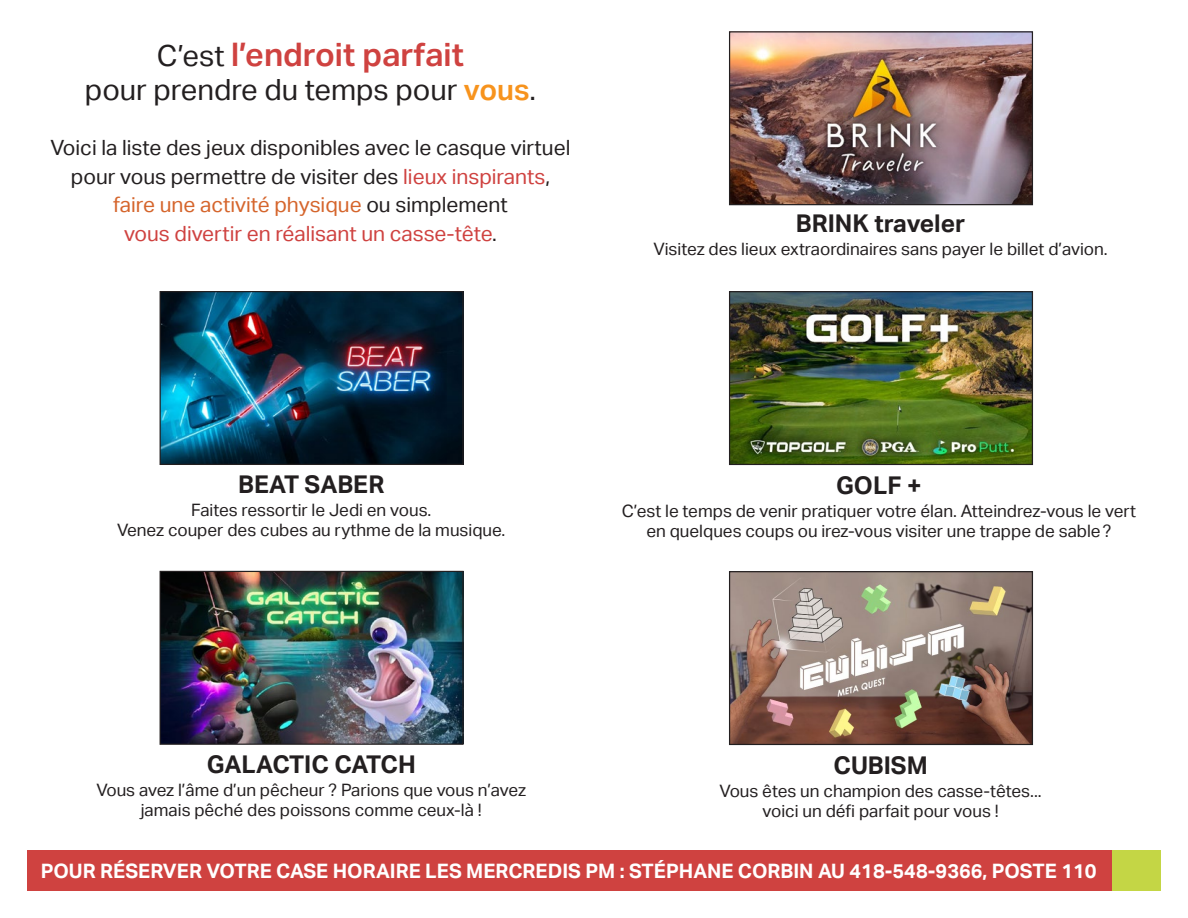
<style>
.page{position:relative;width:1188px;height:918px;background:#fff}
.page>*{position:absolute;margin:0;border:0;box-sizing:border-box;transform-origin:0 0}
.t1{font:600 32.4px "Aktiv Grotesk";color:#cf4240}
.t2{font:29.25px "Aktiv Grotesk";color:#231f20}
.t3{font:700 24.45px "Aktiv Grotesk";color:#231f20}
.t4{font:21px/28.5px "Aktiv Grotesk";color:#231f20;text-align:center}
.t5{font:21px/28.5px "Aktiv Grotesk";color:#cf4240;text-align:center}
.t6{font:700 19.8px "Aktiv Grotesk";color:#fff}
.t7{font:17.1px/20.2px "Aktiv Grotesk";color:#231f20;text-align:center}
.s1{font-weight:400;font-size:29.25px;color:#231f20}
.s2{font-weight:600;color:#f7931d}
.s3{color:#cf4240}
.s4{color:#d5652c}
.s5{color:#231f20}
</style>
<div class="page">
<img style="left:162px;top:293px;width:300px;height:170px">
<div style="left:160px;top:291px;width:304px;height:174px;border:1px solid #231f20"></div>
<img style="left:162px;top:573px;width:300px;height:170px">
<div style="left:160px;top:571px;width:304px;height:174px;border:1px solid #231f20"></div>
<img style="left:731px;top:33px;width:300px;height:170px">
<div style="left:729px;top:31px;width:304px;height:174px;border:1px solid #231f20"></div>
<img style="left:731px;top:293px;width:300px;height:170px">
<div style="left:729px;top:291px;width:304px;height:174px;border:1px solid #231f20"></div>
<img style="left:731px;top:573px;width:300px;height:170px">
<div style="left:729px;top:571px;width:304px;height:174px;border:1px solid #231f20"></div>
<div style="left:27px;top:850px;width:1134px;height:41px;background:#cf4240"></div>
<div style="left:1112px;top:850px;width:49px;height:41px;background:#c4d645"></div>
<p class="t1" style="left:157px;top:36px;width:309px"><span class="s1">C’est</span> l’endroit parfait</p>
<p class="t2" style="left:85px;top:73px;width:453px">pour prendre du temps pour <span class="s2">vous</span>.</p>
<p class="t4" style="left:51px;top:134px;width:521px">Voici la liste des jeux disponibles avec le casque virtuel pour vous permettre de visiter des <span class="s3">lieux inspirants</span>,</p>
<p class="t5" style="left:113px;top:191px;width:396px"><span class="s4">faire une activité physique</span> <span class="s5">ou simplement </span>vous divertir en réalisant un casse-tête<span class="s5">.</span></p>
<p class="t3" style="left:796px;top:209px;width:171px">BRINK traveler</p>
<p class="t7" style="left:654px;top:239px;width:456px">Visitez des lieux extraordinaires sans payer le billet d’avion.</p>
<p class="t3" style="left:238px;top:470px;width:148px">BEAT SABER</p>
<p class="t7" style="left:191px;top:500px;width:242px">Faites ressortir le Jedi en vous.</p>
<p class="t7" style="left:117px;top:520px;width:390px">Venez couper des cubes au rythme de la musique.</p>
<p class="t3" style="left:836px;top:471px;width:87px">GOLF +</p>
<p class="t7" style="left:622px;top:501px;width:516px">C’est le temps de venir pratiquer votre élan. Atteindrez-vous le vert</p>
<p class="t7" style="left:646px;top:521px;width:467px">en quelques coups ou irez-vous visiter une trappe de sable ?</p>
<p class="t3" style="left:207px;top:750px;width:211px">GALACTIC CATCH</p>
<p class="t7" style="left:96px;top:780px;width:431px">Vous avez l’âme d’un pêcheur ? Parions que vous n’avez jamais pêché des poissons comme ceux-là !</p>
<p class="t3" style="left:834px;top:751px;width:96px">CUBISM</p>
<p class="t7" style="left:720px;top:781px;width:324px">Vous êtes un champion des casse-têtes...</p>
<p class="t7" style="left:763px;top:801px;width:238px">voici un défi parfait pour vous !</p>
<p class="t6" style="left:41px;top:860px;width:1057px">POUR RÉSERVER VOTRE CASE HORAIRE LES MERCREDIS PM : STÉPHANE CORBIN AU 418-548-9366, POSTE 110</p>
</div>
